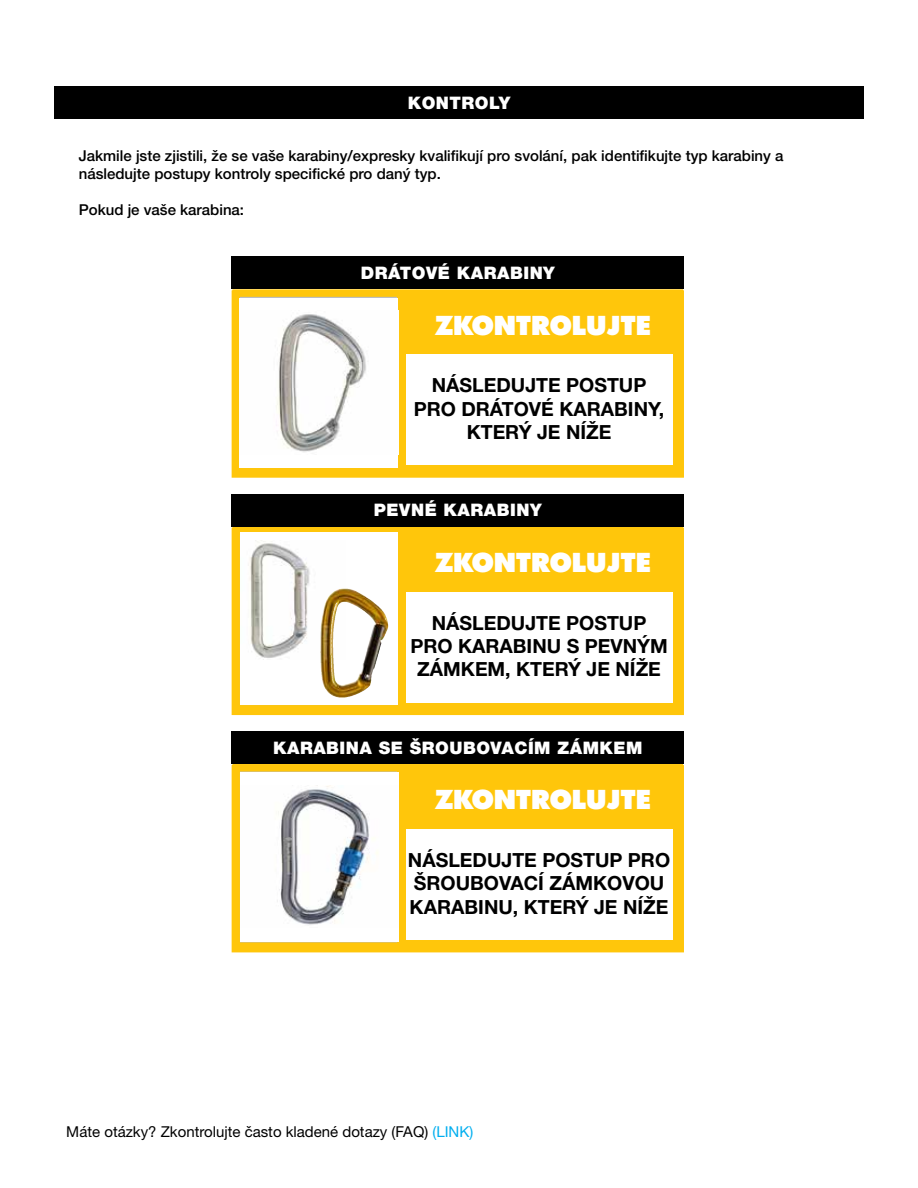
<style>
.page{position:relative;width:918px;height:1188px;background:#fff}
.page>*{position:absolute;margin:0;border:0;box-sizing:border-box;transform-origin:0 0}
.t1{font:800 28.8px "Futura SHOP";letter-spacing:.03em;color:#fff}
.t2{font:700 19.5px/23.4px "Helvetica Neue LT Pro";color:#000;text-align:center}
.t3{font:900 17.25px "Helvetica Neue LT Pro";letter-spacing:.03em;color:#fff}
.t4{font:500 15px/18px "Helvetica Neue LT Pro";color:#000}
.t5{font:15px "Helvetica Neue LT Pro";color:#000}
.s1{color:#00aeef}
</style>
<div class="page">
<div style="left:232px;top:291px;width:451px;height:186px;background:#ffc60b"></div>
<div style="left:232px;top:289px;width:451px;height:186px;border:8px solid #ffc60b"></div>
<div style="left:406px;top:352px;width:266px;height:113px;background:#fff"></div>
<div style="left:404px;top:294px;width:278px;height:60px;background:#ffc60b"></div>
<div style="left:232px;top:528px;width:451px;height:186px;background:#ffc60b"></div>
<div style="left:406px;top:589px;width:266px;height:114px;background:#fff"></div>
<div style="left:404px;top:532px;width:278px;height:60px;background:#ffc60b"></div>
<svg style="left:399px;top:773px;width:275px;height:168px;background:#ffca1c"></svg>
<div style="left:232px;top:764px;width:451px;height:186px;border:8px solid #ffc60b"></div>
<div style="left:406px;top:827px;width:266px;height:113px;background:#fff"></div>
<div style="left:404px;top:769px;width:278px;height:60px;background:#ffc60b"></div>
<div style="left:240px;top:298px;width:158px;height:170px;background:#fff"></div>
<img style="left:276px;top:314px;width:90px;height:138px">
<div style="left:240px;top:532px;width:157px;height:173px;background:#fff"></div>
<img style="left:249px;top:541px;width:97px;height:117px">
<div style="left:240px;top:772px;width:158px;height:170px;background:#fff"></div>
<img style="left:277px;top:786px;width:101px;height:139px">
<img style="left:320px;top:589px;width:62px;height:109px">
<div style="left:232px;top:256px;width:452px;height:33px;background:#000"></div>
<div style="left:54px;top:86px;width:810px;height:33px;background:#000"></div>
<div style="left:232px;top:494px;width:452px;height:33px;background:#000"></div>
<div style="left:232px;top:731px;width:452px;height:33px;background:#000"></div>
<p class="t3" style="left:408px;top:93px;width:104px">KONTROLY</p>
<p class="t4" style="left:79px;top:147px;width:706px">Jakmile jste zjistili, že se vaše karabiny/expresky kvalifikují pro svolání, pak identifikujte typ karabiny a následujte postupy kontroly specifické pro daný typ.</p>
<p class="t4" style="left:79px;top:201px;width:167px">Pokud je vaše karabina:</p>
<p class="t3" style="left:361px;top:263px;width:196px">DRÁTOVÉ KARABINY</p>
<h1 class="t1" style="left:435px;top:310px;width:217px">ZKONTROLUJTE</h1>
<h2 class="t2" style="left:414px;top:373px;width:252px">NÁSLEDUJTE POSTUP<br>PRO DRÁTOVÉ KARABINY,<br>KTERÝ JE NÍŽE</h2>
<p class="t3" style="left:374px;top:500px;width:169px">PEVNÉ KARABINY</p>
<h1 class="t1" style="left:435px;top:547px;width:217px">ZKONTROLUJTE</h1>
<h2 class="t2" style="left:410px;top:611px;width:259px">NÁSLEDUJTE POSTUP<br>PRO KARABINU S PEVNÝM<br>ZÁMKEM, KTERÝ JE NÍŽE</h2>
<p class="t3" style="left:273px;top:737px;width:371px">KARABINA SE ŠROUBOVACÍM ZÁMKE M</p>
<h1 class="t1" style="left:435px;top:785px;width:217px">ZKONTROLUJTE</h1>
<h2 class="t2" style="left:408px;top:848px;width:264px;text-align:left">NÁSLEDUJTE POSTUP PRO<br>ŠROUBOVACÍ ZÁMKOVOU<br>KARABINU, KTERÝ JE NÍŽE</h2>
<p class="t5" style="left:66px;top:1123px;width:408px">Máte otázky? Zkontrolujte často kladené dotazy (FAQ) <span class="s1">(LINK)</span></p>
</div>
